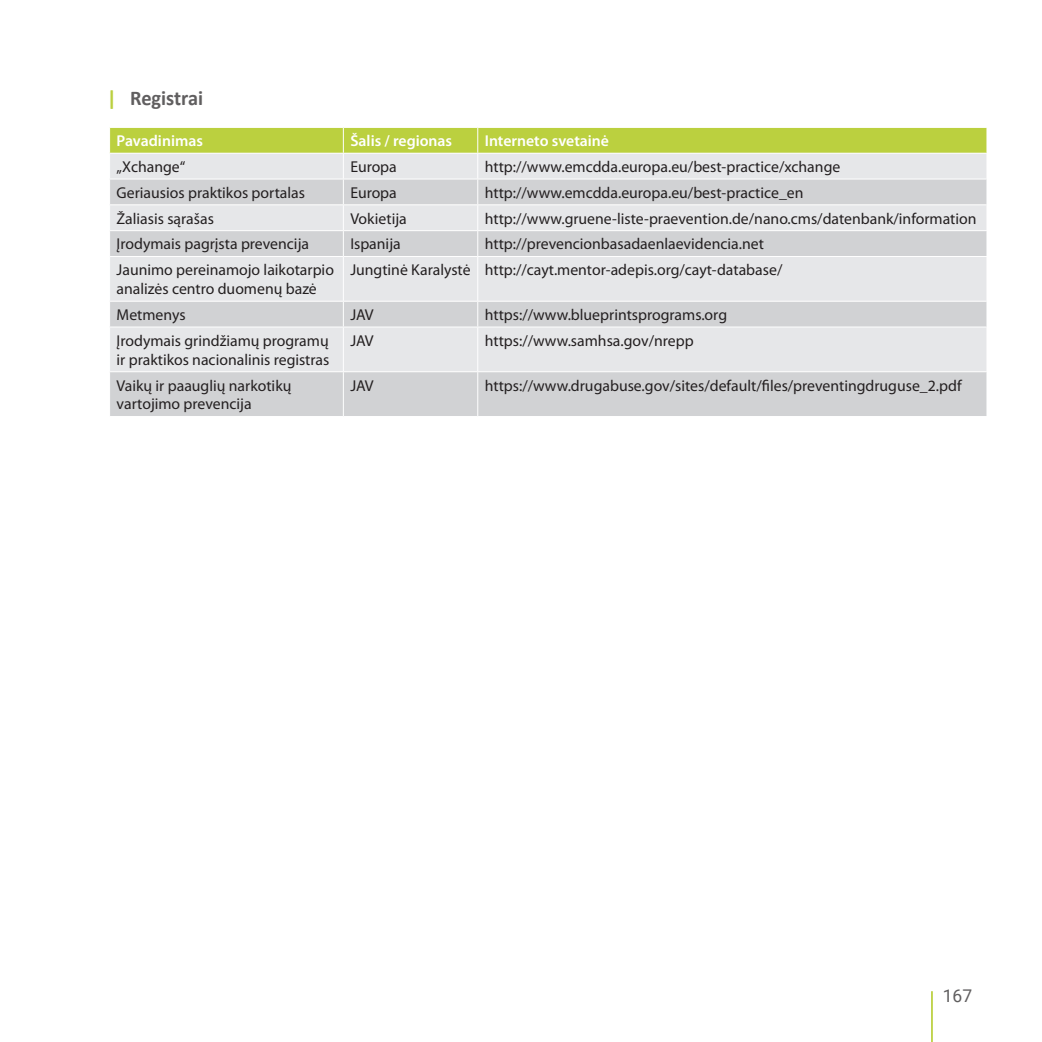
<style>
.page{position:relative;width:1042px;height:1042px;background:#fff}
.page>*{position:absolute;margin:0;border:0;box-sizing:border-box;transform-origin:0 0}
.t1{font:700 21px "Calibri";color:#605e5f}
.t2{font:17.5px "Roboto";color:#605e5f}
.t3{font:15.75px/18.9px "Myriad Pro";color:#231f20}
.t4{font:600 15.75px "Myriad Pro";color:#fff}
</style>
<div class="page">
<hr style="left:931px;top:991px;width:2px;height:51px;background:#bbd03f">
<svg style="left:110px;top:257px;width:876px;height:159px;background:#dddddf"></svg>
<svg style="left:109px;top:127px;width:878px;height:129px;background:#d6dbc1"></svg>
<hr style="left:343px;top:257px;width:1px;height:44px;background:#fff">
<hr style="left:477px;top:257px;width:1px;height:44px;background:#fff">
<hr style="left:109px;top:301px;width:234px;height:1px;background:#fff">
<hr style="left:343px;top:301px;width:135px;height:1px;background:#fff">
<svg style="left:343px;top:302px;width:1px;height:25px"></svg>
<hr style="left:478px;top:301px;width:509px;height:1px;background:#fff">
<svg style="left:477px;top:302px;width:1px;height:25px"></svg>
<svg style="left:986px;top:302px;width:1px;height:25px"></svg>
<hr style="left:109px;top:327px;width:234px;height:1px;background:#fff">
<hr style="left:343px;top:327px;width:135px;height:1px;background:#fff">
<hr style="left:343px;top:327px;width:1px;height:44px;background:#fff">
<hr style="left:478px;top:327px;width:509px;height:1px;background:#fff">
<hr style="left:477px;top:327px;width:1px;height:44px;background:#fff">
<hr style="left:109px;top:371px;width:234px;height:1px;background:#fff">
<hr style="left:343px;top:371px;width:135px;height:1px;background:#fff">
<hr style="left:343px;top:372px;width:1px;height:44px;background:#fff">
<hr style="left:478px;top:371px;width:509px;height:1px;background:#fff">
<hr style="left:477px;top:372px;width:1px;height:44px;background:#fff">
<h1 class="t1" style="left:130px;top:83px;width:74px">Registrai</h1>
<p class="t4" style="left:117px;top:132px;width:88px">Pavadinimas</p>
<p class="t4" style="left:350px;top:132px;width:103px">Šalis / regionas</p>
<p class="t4" style="left:485px;top:132px;width:126px">Interneto svetainė</p>
<p class="t3" style="left:117px;top:157px;width:70px">„Xchange“</p>
<p class="t3" style="left:350px;top:157px;width:48px">Europa</p>
<p class="t3" style="left:485px;top:157px;width:357px">http://www.emcdda.europa.eu/best-practice/xchange</p>
<p class="t3" style="left:117px;top:183px;width:190px">Geriausios praktikos portalas</p>
<p class="t3" style="left:350px;top:183px;width:48px">Europa</p>
<p class="t3" style="left:485px;top:183px;width:320px">http://www.emcdda.europa.eu/best-practice_en</p>
<p class="t3" style="left:117px;top:209px;width:99px">Žaliasis sąrašas</p>
<p class="t3" style="left:350px;top:209px;width:58px">Vokietija</p>
<p class="t3" style="left:485px;top:209px;width:493px">http://www.gruene-liste-praevention.de/nano.cms/datenbank/information</p>
<p class="t3" style="left:117px;top:234px;width:194px">Įrodymais pagrįsta prevencija</p>
<p class="t3" style="left:350px;top:234px;width:52px">Ispanija</p>
<p class="t3" style="left:485px;top:234px;width:281px">http://prevencionbasadaenlaevidencia.net</p>
<p class="t3" style="left:117px;top:260px;width:219px">Jaunimo pereinamojo laikotarpio analizės centro duomenų bazė</p>
<p class="t3" style="left:350px;top:260px;width:433px">Jungtinė Karalystė http://cayt.mentor-adepis.org/cayt-database/</p>
<p class="t3" style="left:117px;top:305px;width:70px">Metmenys</p>
<p class="t3" style="left:350px;top:305px;width:25px">JAV</p>
<p class="t3" style="left:485px;top:305px;width:244px">https://www.blueprintsprograms.org</p>
<p class="t3" style="left:117px;top:331px;width:214px">Įrodymais grindžiamų programų ir praktikos nacionalinis registras</p>
<p class="t3" style="left:350px;top:331px;width:25px">JAV</p>
<p class="t3" style="left:485px;top:331px;width:210px">https://www.samhsa.gov/nrepp</p>
<p class="t3" style="left:117px;top:376px;width:176px">Vaikų ir paauglių narkotikų vartojimo prevencija</p>
<p class="t3" style="left:350px;top:376px;width:25px">JAV</p>
<p class="t3" style="left:485px;top:376px;width:478px">https://www.drugabuse.gov/sites/default/files/preventingdruguse_2.pdf</p>
<p class="t2" style="left:943px;top:983px;width:31px">167</p>
</div>
